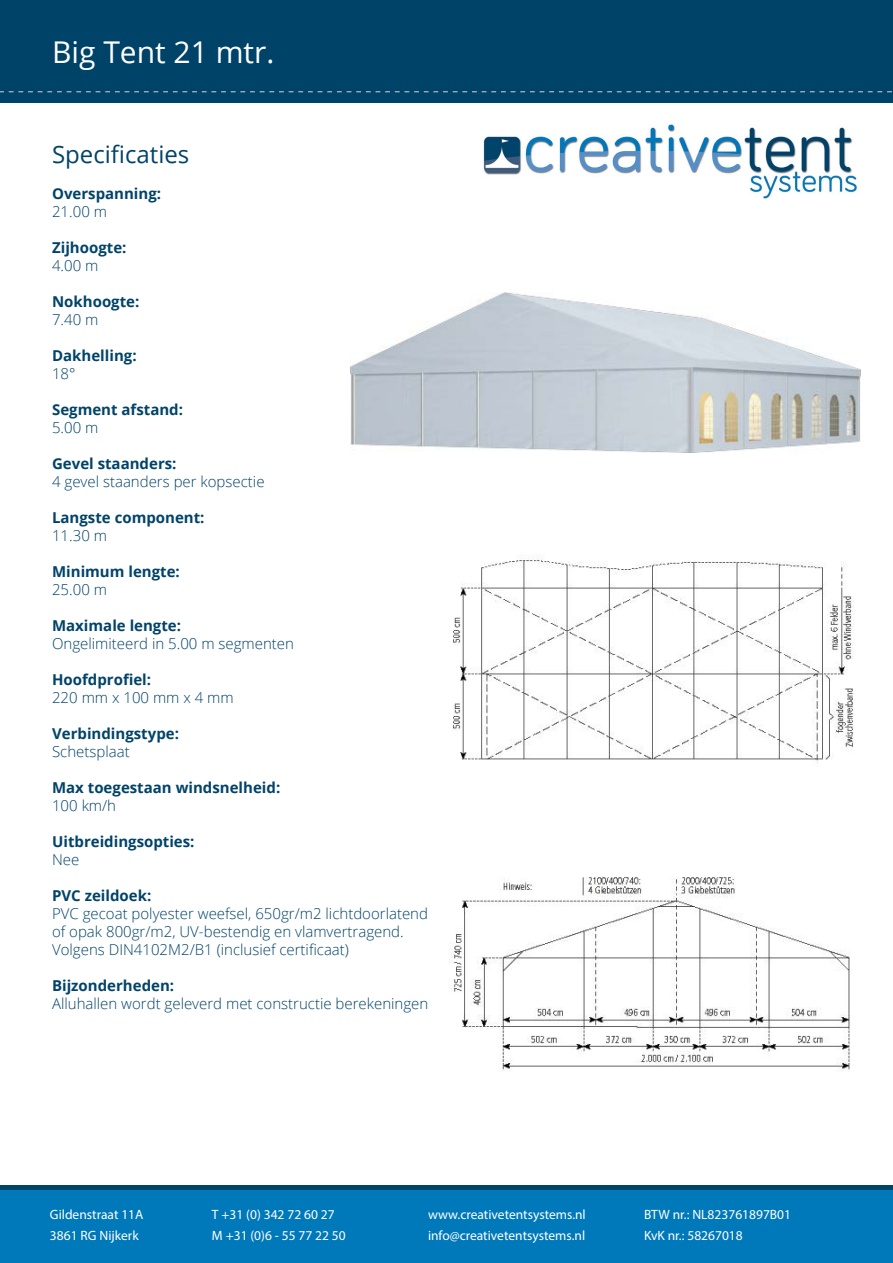
<style>
.page{position:relative;width:893px;height:1263px;background:#fff}
.page>*{position:absolute;margin:0;border:0;box-sizing:border-box;transform-origin:0 0}
.t1{font:30px "Open Sans";color:#fff}
.t2{font:24px "Open Sans";color:#004369}
.t3{font:300 15px/18px "Open Sans";color:#004369}
.t4{font:700 15px "Open Sans";color:#004369}
.t5{font:13.5px "Myriad Pro";color:#fff}
</style>
<div class="page">
<svg style="left:1px;top:1185px;width:892px;height:6px;fill:#004369"></svg>
<img style="left:483px;top:124px;width:376px;height:75px">
<div style="left:1px;top:1191px;width:892px;height:72px;background:#0079ba"></div>
<div style="left:0;top:0;width:893px;height:102px;background:#004369"></div>
<svg style="left:0;top:91px;width:892px;height:1px"></svg>
<img style="left:453px;top:555px;width:401px;height:209px">
<img style="left:449px;top:877px;width:401px;height:195px">
<img style="left:351px;top:293px;width:510px;height:160px">
<h1 class="t1" style="left:52px;top:32px;width:224px">Big Tent 21 mtr.</h1>
<h2 class="t2" style="left:52px;top:138px;width:139px">Specificaties</h2>
<p class="t4" style="left:52px;top:183px;width:111px">Overspanning:</p>
<p class="t3" style="left:52px;top:202px;width:56px">21.00 m</p>
<p class="t4" style="left:52px;top:237px;width:76px">Zijhoogte:</p>
<p class="t3" style="left:52px;top:256px;width:48px">4.00 m</p>
<p class="t4" style="left:52px;top:291px;width:89px">Nokhoogte:</p>
<p class="t3" style="left:52px;top:310px;width:48px">7.40 m</p>
<p class="t4" style="left:52px;top:345px;width:86px">Dakhelling:</p>
<p class="t3" style="left:52px;top:364px;width:25px">18°</p>
<p class="t4" style="left:52px;top:399px;width:132px">Segment afstand:</p>
<p class="t3" style="left:52px;top:418px;width:48px">5.00 m</p>
<p class="t4" style="left:52px;top:453px;width:126px">Gevel staanders:</p>
<p class="t3" style="left:52px;top:472px;width:214px">4 gevel staanders per kopsectie</p>
<p class="t4" style="left:52px;top:507px;width:154px">Langste component:</p>
<p class="t3" style="left:52px;top:526px;width:56px">11.30 m</p>
<p class="t4" style="left:52px;top:561px;width:129px">Minimum lengte:</p>
<p class="t3" style="left:52px;top:580px;width:56px">25.00 m</p>
<p class="t4" style="left:52px;top:615px;width:130px">Maximale lengte:</p>
<p class="t3" style="left:52px;top:634px;width:243px">Ongelimiteerd in 5.00 m segmenten</p>
<p class="t4" style="left:52px;top:669px;width:101px">Hoofdprofiel:</p>
<p class="t3" style="left:52px;top:688px;width:183px">220 mm x 100 mm x 4 mm</p>
<p class="t4" style="left:52px;top:723px;width:128px">Verbindingstype:</p>
<p class="t3" style="left:52px;top:742px;width:79px">Schetsplaat</p>
<p class="t4" style="left:52px;top:777px;width:230px">Max toegestaan windsnelheid:</p>
<p class="t3" style="left:52px;top:796px;width:66px">100 km/h</p>
<p class="t4" style="left:52px;top:831px;width:144px">Uitbreidingsopties:</p>
<p class="t3" style="left:52px;top:850px;width:29px">Nee</p>
<p class="t4" style="left:52px;top:885px;width:101px">PVC zeildoek:</p>
<p class="t3" style="left:52px;top:904px;width:377px">PVC gecoat polyester weefsel, 650gr/m2 lichtdoorlatend of opak 800gr/m2, UV-bestendig en vlamvertragend.<br>Volgens DIN4102M2/B1 (inclusief certificaat)</p>
<p class="t4" style="left:52px;top:975px;width:124px">Bijzonderheden:</p>
<p class="t3" style="left:52px;top:994px;width:378px">Alluhallen wordt geleverd met constructie berekeningen</p>
<p class="t5" style="left:50px;top:1206px;width:95px">Gildenstraat 11A</p>
<p class="t5" style="left:212px;top:1206px;width:124px">T +31 (0) 342 72 60 27</p>
<p class="t5" style="left:428px;top:1206px;width:159px">www.creativetentsystems.nl</p>
<p class="t5" style="left:644px;top:1206px;width:149px">BTW nr.: NL823761897B01</p>
<p class="t5" style="left:50px;top:1227px;width:90px">3861 RG Nijkerk</p>
<p class="t5" style="left:212px;top:1227px;width:135px">M +31 (0)6 - 55 77 22 50</p>
<p class="t5" style="left:428px;top:1227px;width:159px">info@creativetentsystems.nl</p>
<p class="t5" style="left:644px;top:1227px;width:100px">KvK nr.: 58267018</p>
</div>
